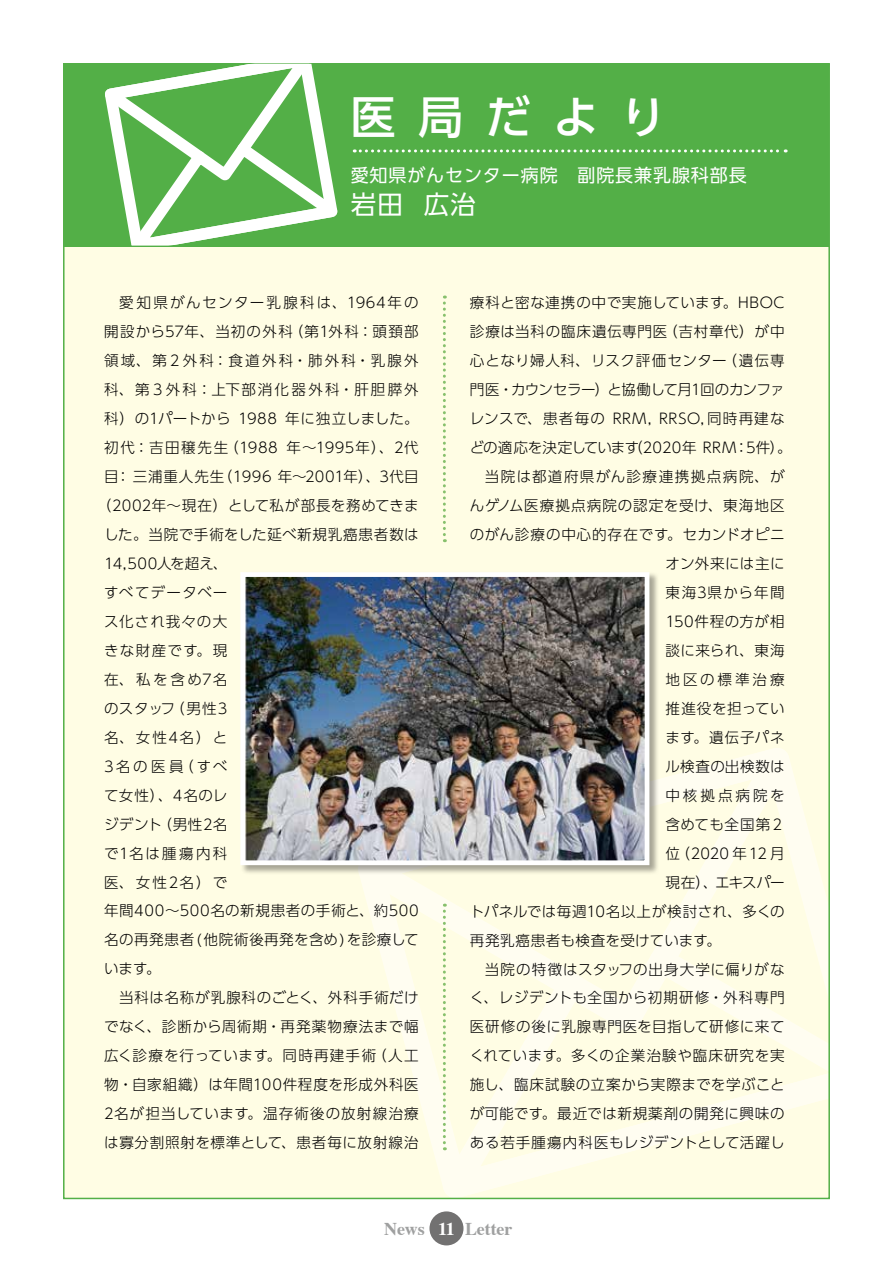
<style>
.page{position:relative;width:893px;height:1263px;background:#fff}
.page>*{position:absolute;margin:0;border:0;box-sizing:border-box;transform-origin:0 0}
.t1{font:500 45px "UD Shin Go Pro";letter-spacing:.5em;color:#fff}
.t2{font:25.5px "UD Shin Go Pro";color:#fff}
.t3{font:18px "UD Shin Go Pro";letter-spacing:.05em;color:#fff}
.t4{font:700 18px "Times";letter-spacing:-.01em;color:#9fa0a0}
.t5{font:300 14.55px/29px "UD Shin Go Pro";letter-spacing:.045em;color:#000}
.t6{font:300 14.55px/29px "UD Shin Go Pro";letter-spacing:-.01em;color:#000}
.t7{font:300 14.55px/29px "UD Shin Go Pro";letter-spacing:.1em;color:#000;text-align:right}
.t8{font:300 14.55px "UD Shin Go Pro";letter-spacing:.065em;color:#000}
.t9{font:300 14.55px "UD Shin Go Pro";letter-spacing:.07em;color:#000}
.t10{font:300 14.55px "UD Shin Go Pro";letter-spacing:.015em;color:#000}
.t11{font:300 14.55px "UD Shin Go Pro";letter-spacing:.155em;color:#000}
.t12{font:300 14.55px "UD Shin Go Pro";letter-spacing:.135em;color:#000}
.t13{font:300 14.55px "UD Shin Go Pro";letter-spacing:.005em;color:#000}
.t14{font:300 14.55px "UD Shin Go Pro";letter-spacing:.095em;color:#000}
.t15{font:300 14.55px "UD Shin Go Pro";letter-spacing:.025em;color:#000}
.t16{font:300 14.55px "UD Shin Go Pro";letter-spacing:.2em;color:#000}
.t17{font:300 14.55px "UD Shin Go Pro";letter-spacing:.075em;color:#000}
.t18{font:300 14.55px "UD Shin Go Pro";letter-spacing:-.055em;color:#000}
.t19{font:300 14.55px "UD Shin Go Pro";letter-spacing:-.015em;color:#000}
.t20{font:300 14.55px "UD Shin Go Pro";letter-spacing:.02em;color:#000}
.s1{color:#fff}
</style>
<div class="page">
<div style="left:430px;top:1212px;width:33px;height:33px;background:#727171;border-radius:50%"></div>
<div style="left:429px;top:1211px;width:34px;height:34px;border:2px solid #727171;border-radius:50%"></div>
<div style="left:64px;top:64px;width:765px;height:1134px;background:#fffde4"></div>
<svg style="left:405px;top:1018px;width:422px;height:178px"></svg>
<svg style="left:360px;top:748px;width:467px;height:270px"></svg>
<div style="left:64px;top:64px;width:765px;height:183px;background:#53af47"></div>
<svg style="left:105px;top:64px;width:233px;height:181px"></svg>
<svg style="left:354px;top:149px;width:432px;height:3px"></svg>
<svg style="left:443px;top:296px;width:3px;height:246px"></svg>
<svg style="left:443px;top:904px;width:3px;height:246px"></svg>
<div style="left:240px;top:572px;width:419px;height:303px;background:#000;opacity:.35"></div>
<img style="left:246px;top:578px;width:397px;height:281px">
<div style="left:240px;top:572px;width:409px;height:293px;border:5px solid #fff"></div>
<h1 class="t1" style="left:351px;top:81px;width:316px">医局だより</h1>
<p class="t3" style="left:351px;top:161px;width:397px">愛知県がんセンター病院　副院長兼乳腺科部長</p>
<h2 class="t2" style="left:424px;top:184px;width:54px">広治</h2>
<h2 class="t2" style="left:351px;top:184px;width:54px">岩田</h2>
<p class="t7" style="left:119px;top:288px;width:301px">愛知県がんセンター乳腺科は、1964年の（第1外科：頭頚部</p>
<p class="t17" style="left:104px;top:320px;width:190px">開設から57年、当初の外科</p>
<p class="t11" style="left:104px;top:349px;width:316px">領域、第２外科：食道外科・肺外科・乳腺外</p>
<p class="t12" style="left:104px;top:378px;width:316px">科、第３外科：上下部消化器外科・肝胆膵外</p>
<p class="t13" style="left:285px;top:407px;width:135px">年に独立しました。</p>
<p class="t19" style="left:104px;top:407px;width:128px">科）の1パートから</p>
<p class="t5" style="left:238px;top:404px;width:40px">1988</p>
<p class="t5" style="left:224px;top:433px;width:55px">（1988</p>
<p class="t5" style="left:286px;top:433px;width:134px">年～1995年）、2代</p>
<p class="t5" style="left:218px;top:433px;width:202px;text-indent:-114px">初代：吉田穣先生<br>（1996 年～2001年）、3代目</p>
<p class="t5" style="left:116px;top:462px;width:110px">：三浦重人先生</p>
<p class="t5" style="left:104px;top:462px;width:16px">目</p>
<p class="t10" style="left:97px;top:494px;width:323px">（2002年～現在）として私が部長を務めてきま</p>
<p class="t5" style="left:104px;top:519px;width:316px">した。当院で手術をした延べ新規乳癌患者数は</p>
<p class="t13" style="left:104px;top:552px;width:125px">14,500人を超え、</p>
<p class="t9" style="left:104px;top:581px;width:125px">すべてデータベー</p>
<p class="t8" style="left:104px;top:610px;width:125px">ス化され我々の大</p>
<p class="t5" style="left:104px;top:635px;width:125px">きな財産です。現</p>
<p class="t5" style="left:104px;top:664px;width:125px">在、私を含め7名</p>
<p class="t5" style="left:170px;top:693px;width:59px">（男性3</p>
<p class="t5" style="left:104px;top:693px;width:72px">のスタッフ</p>
<p class="t5" style="left:104px;top:722px;width:125px">名、女性4名）と</p>
<p class="t5" style="left:179px;top:751px;width:50px">（すべ</p>
<p class="t5" style="left:104px;top:751px;width:81px">3名の医員</p>
<p class="t5" style="left:104px;top:780px;width:125px">て女性）、4名のレ</p>
<p class="t5" style="left:157px;top:809px;width:72px">（男性2名</p>
<p class="t5" style="left:104px;top:809px;width:316px">ジデント<br>で1名は腫瘍内科<br>医、女性2名）で<br>年間400～500名の新規患者の手術と、約500名の再発患者(他院術後再発を含め)を診療しています。</p>
<p class="t5" style="left:104px;top:983px;width:316px;text-align:right">当科は名称が乳腺科のごとく、外科手術だけでなく、診断から周術期・再発薬物療法まで幅（人工</p>
<p class="t5" style="left:104px;top:1041px;width:316px">広く診療を行っています。同時再建手術<br>物・自家組織）は年間100件程度を形成外科医<br>2名が担当しています。温存術後の放射線治療は寡分割照射を標準として、患者毎に放射線治</p>
<p class="t5" style="left:470px;top:288px;width:316px;text-align:right">療科と密な連携の中で実施しています。HBOC（吉村章代）が中</p>
<p class="t5" style="left:470px;top:317px;width:199px">診療は当科の臨床遺伝専門医</p>
<p class="t5" style="left:723px;top:346px;width:63px">（遺伝専</p>
<p class="t6" style="left:511px;top:346px;width:275px;text-indent:-41px">心となり婦人科、リスク評価センター<br>カウンセラー）と協働して月1回のカンファ</p>
<p class="t5" style="left:470px;top:375px;width:45px">門医・</p>
<p class="t5" style="left:470px;top:404px;width:137px">レンスで、患者毎の</p>
<p class="t5" style="left:613px;top:404px;width:40px">RRM,</p>
<p class="t9" style="left:659px;top:407px;width:127px">RRSO,同時再建な</p>
<p class="t18" style="left:470px;top:436px;width:171px">どの適応を決定しています</p>
<p class="t14" style="left:485px;top:465px;width:301px">当院は都道府県がん診療連携拠点病院、が</p>
<p class="t8" style="left:470px;top:494px;width:316px">んゲノム医療拠点病院の認定を受け、東海地区</p>
<p class="t5" style="left:470px;top:520px;width:316px">のがん診療の中心的存在です。セカンドオピニ</p>
<p class="t15" style="left:665px;top:552px;width:121px">オン外来には主に</p>
<p class="t9" style="left:665px;top:581px;width:121px">東海3県から年間</p>
<p class="t5" style="left:665px;top:606px;width:121px">150件程の方が相</p>
<p class="t5" style="left:665px;top:635px;width:121px">談に来られ、東海</p>
<p class="t16" style="left:665px;top:668px;width:121px">地区の標準治療</p>
<p class="t5" style="left:665px;top:693px;width:121px">推進役を担ってい</p>
<p class="t5" style="left:665px;top:722px;width:121px">ます。遺伝子パネ</p>
<p class="t20" style="left:665px;top:754px;width:121px">ル検査の出検数は</p>
<p class="t16" style="left:665px;top:783px;width:121px">中核拠点病院を</p>
<p class="t5" style="left:665px;top:809px;width:121px">含めても全国第２</p>
<p class="t5" style="left:675px;top:838px;width:111px">（2020 年 12 月</p>
<p class="t15" style="left:628px;top:436px;width:110px">（2020年 RRM</p>
<p class="t5" style="left:734px;top:433px;width:59px">：5件。(</p>
<p class="t5" style="left:665px;top:838px;width:16px">位</p>
<p class="t5" style="left:715px;top:867px;width:71px">エキスパー</p>
<p class="t5" style="left:470px;top:867px;width:316px;text-indent:196px">現在）、<br>トパネルでは毎週10名以上が検討され、多くの再発乳癌患者も検査を受けています。</p>
<p class="t5" style="left:470px;top:954px;width:316px;text-align:justify;text-indent:15px">当院の特徴はスタッフの出身大学に偏りがなく、レジデントも全国から初期研修・外科専門医研修の後に乳腺専門医を目指して研修に来てくれています。多くの企業治験や臨床研究を実施し、臨床試験の立案から実際までを学ぶことが可能です。最近では新規薬剤の開発に興味のある若手腫瘍内科医もレジデントとして活躍し</p>
<p class="t4" style="left:384px;top:1212px;width:42px">News</p>
<p class="t4" style="left:438px;top:1212px;width:76px"><span class="s1">11</span> Letter</p>
</div>
